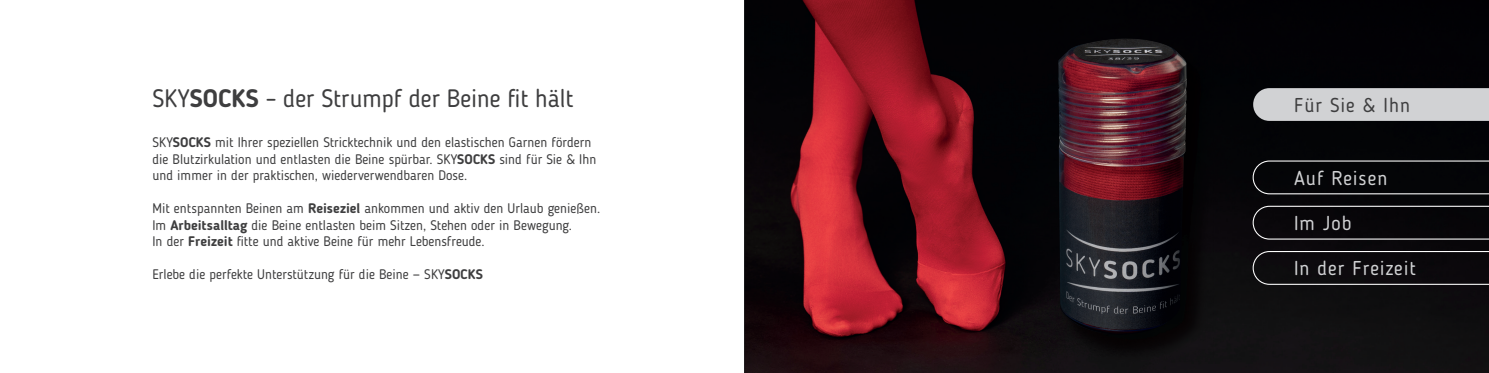
<style>
.page{position:relative;width:1489px;height:373px;background:#fff}
.page>*{position:absolute;margin:0;border:0;box-sizing:border-box;transform-origin:0 0}
.t1{font:25px "Blogger Sans";color:#3e3e3f}
.t2{font:19.88px "Blogger Sans";letter-spacing:.05em;color:#d1d2d4}
.t3{font:19.88px "Blogger Sans";letter-spacing:.05em;color:#3e3e3f}
.t4{font:13.75px/16.5px "Blogger Sans";color:#3e3e3f}
.s1{font-weight:700}
</style>
<div class="page">
<img style="left:744px;top:0;width:744px;height:372px">
<svg style="left:1252px;top:160px;width:236px;height:34px;background:#111214"></svg>
<svg style="left:1252px;top:205px;width:236px;height:34px;background:#131214"></svg>
<svg style="left:1252px;top:250px;width:236px;height:34px;background:#151316"></svg>
<svg style="left:1253px;top:88px;width:235px;height:33px;background:#cccdcf"></svg>
<img style="left:1058px;top:39px;width:155px;height:321px">
<img style="left:1058px;top:38px;width:128px;height:296px">
<h1 class="t1" style="left:152px;top:83px;width:422px">SKY<span class="s1">SOCKS</span> – der Strumpf der Beine fit hält</h1>
<p class="t4" style="left:152px;top:134px;width:445px">SKY<span class="s1">SOCKS</span> mit Ihrer speziellen Stricktechnik und den elastischen Garnen fördern die Blutzirkulation und entlasten die Beine spürbar. SKY<span class="s1">SOCKS</span> sind für Sie &amp; Ihn und immer in der praktischen, wiederverwendbaren Dose.</p>
<p class="t4" style="left:152px;top:200px;width:449px">Mit entspannten Beinen am <span class="s1">Reiseziel</span> ankommen und aktiv den Urlaub genießen.<br>Im <span class="s1">Arbeitsalltag</span> die Beine entlasten beim Sitzen, Stehen oder in Bewegung.<br>In der <span class="s1">Freizeit</span> fitte und aktive Beine für mehr Lebensfreude.</p>
<p class="t4" style="left:152px;top:266px;width:332px">Erlebe die perfekte Unterstützung für die Beine — SKY<span class="s1">SOCKS</span></p>
<h2 class="t3" style="left:1293px;top:93px;width:118px">Für Sie &amp; Ihn</h2>
<h2 class="t2" style="left:1293px;top:166px;width:95px">Auf Reisen</h2>
<h2 class="t2" style="left:1293px;top:211px;width:59px">Im Job</h2>
<h2 class="t2" style="left:1293px;top:256px;width:123px">In der Freizeit</h2>
</div>
